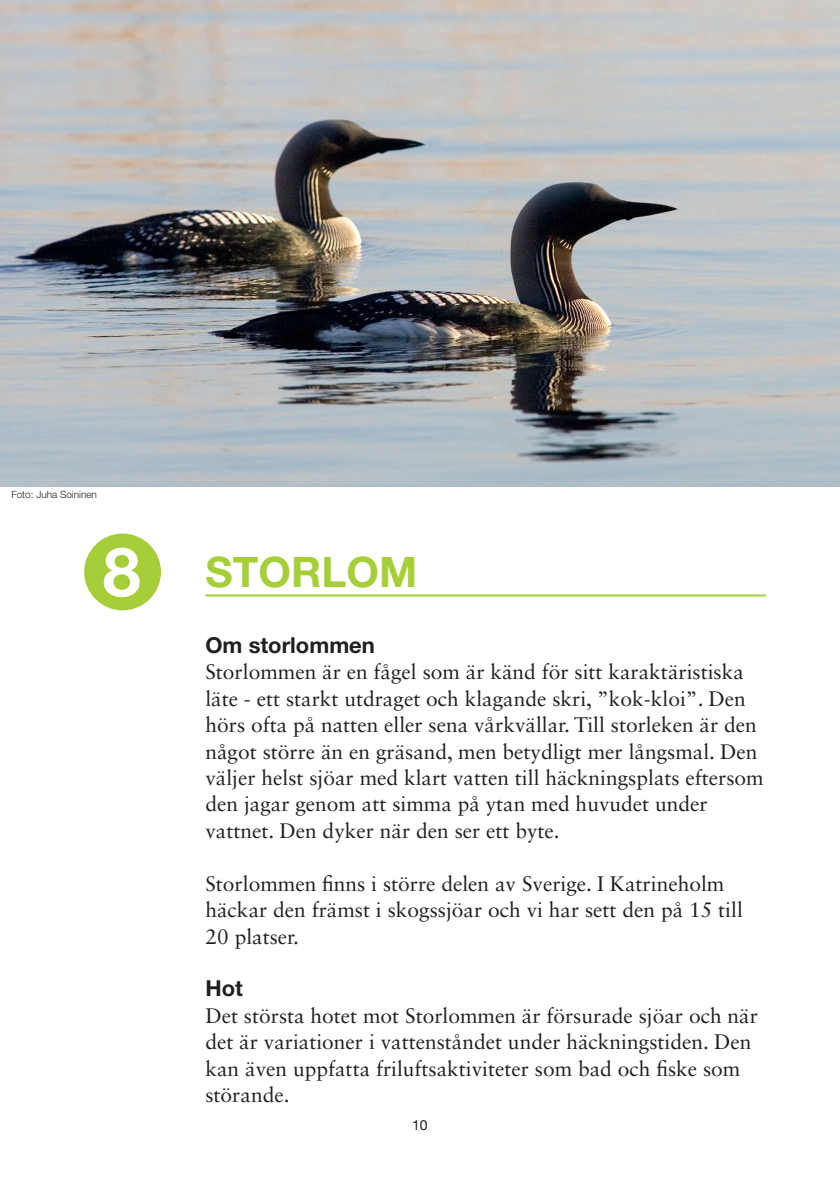
<style>
.page{position:relative;width:840px;height:1191px;background:#fff}
.page>*{position:absolute;margin:0;border:0;box-sizing:border-box;transform-origin:0 0}
.t1{font:700 42px "Helvetica Neue LT Std";color:#a6ce39}
.t2{font:700 22px "Helvetica Neue LT Std";color:#231f20}
.t3{font:21px/26.4px "Sabon LT Std";color:#231f20}
.t4{font:14px "Helvetica Neue LT Std";color:#231f20}
.t5{font:300 10px "Helvetica Neue LT Std";color:#231f20}
.s1{font-size:68px;color:#fff}
</style>
<div class="page">
<img style="left:0;top:0;width:839px;height:486px">
<div style="left:84px;top:533px;width:77px;height:77px;background:#a6ce39;border-radius:50%"></div>
<hr style="left:205px;top:594px;width:560px;height:2px;background:#a6ce39">
<p class="t5" style="left:11px;top:488px;width:87px">Foto: Juha Soininen</p>
<h1 class="t1" style="left:103px;top:546px;width:316px"><span class="s1">8</span> STORLOM</h1>
<p class="t2" style="left:205px;top:631px;width:171px">Om storlommen</p>
<p class="t3" style="left:205px;top:658px;width:559px">Storlommen är en fågel som är känd för sitt karaktäristiska läte - ett starkt utdraget och klagande skri, ”kok-kloi”. Den hörs ofta på natten eller sena vårkvällar. Till storleken är den något större än en gräsand, men betydligt mer långsmal. Den väljer helst sjöar med klart vatten till häckningsplats eftersom den jagar genom att simma på ytan med huvudet under vattnet. Den dyker när den ser ett byte.</p>
<p class="t3" style="left:205px;top:870px;width:538px">Storlommen finns i större delen av Sverige. I Katrineholm häckar den främst i skogssjöar och vi har sett den på 15 till<br>20 platser.</p>
<p class="t2" style="left:205px;top:975px;width:39px">Hot</p>
<p class="t3" style="left:205px;top:1002px;width:553px">Det största hotet mot Storlommen är försurade sjöar och när det är variationer i vattenståndet under häckningstiden. Den kan även uppfatta friluftsaktiviteter som bad och fiske som störande.</p>
<p class="t4" style="left:412px;top:1117px;width:17px">10</p>
</div>
